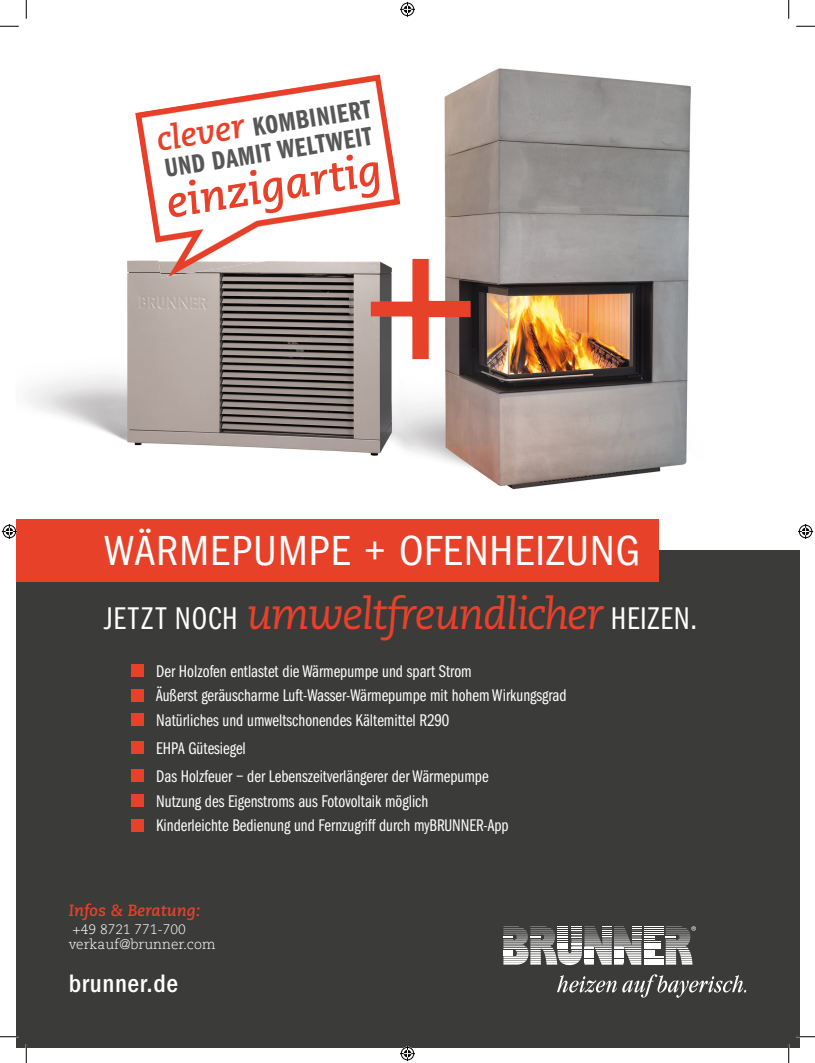
<style>
.page{position:relative;width:815px;height:1063px;background:#fff}
.page>*{position:absolute;margin:0;border:0;box-sizing:border-box;transform-origin:0 0}
.t1{font:italic 700 43.88px "Caecilia LT Pro 76";color:#e8412a}
.t2{font:italic 43.75px "Caecilia LT Pro 56";letter-spacing:-.03em;color:#e8412a}
.t3{font:condensed 43.5px "Franklin Gothic LT Pro";letter-spacing:.025em;color:#fff}
.t4{font:27px/27px "ITC Franklin Gothic Std Dm Cp";color:#585757}
.t5{font:500 condensed 26.12px "Franklin Gothic LT Pro";letter-spacing:.02em;color:#fff}
.t6{font:17.5px/24.5px "ITC Franklin Gothic Std Bk Cp";color:#fff}
.t7{font:italic 700 16.25px "Caecilia LT Pro 76";color:#e8412a}
.t8{font:300 13.75px/15px "Caecilia LT";color:#fff}
.s1{font-family:"Caecilia LT Pro 76";font-weight:700;font-style:italic;font-size:33.75px;color:#e8412a}
.s2{font-family:"ITC Franklin Gothic Std Bk Cp";font-style:normal;font-size:32.5px;color:#fff}
</style>
<div class="page">
<img style="left:27px;top:16px;width:763px;height:534px">
<div style="left:16px;top:550px;width:783px;height:497px;background:#3b3b3a"></div>
<div style="left:16px;top:519px;width:642px;height:62px;background:#e8412a"></div>
<img style="left:135px;top:74px;width:271px;height:203px">
<div style="left:131px;top:664px;width:13px;height:12px;background:#e8412a"></div>
<div style="left:131px;top:689px;width:13px;height:12px;background:#e8412a"></div>
<div style="left:131px;top:713px;width:13px;height:13px;background:#e8412a"></div>
<div style="left:131px;top:741px;width:13px;height:13px;background:#e8412a"></div>
<div style="left:131px;top:769px;width:13px;height:13px;background:#e8412a"></div>
<div style="left:131px;top:794px;width:13px;height:12px;background:#e8412a"></div>
<div style="left:131px;top:818px;width:13px;height:13px;background:#e8412a"></div>
<svg style="left:503px;top:926px;width:192px;height:40px"></svg>
<svg style="left:557px;top:974px;width:189px;height:23px"></svg>
<svg style="left:0;top:25px;width:19px;height:2px"></svg>
<svg style="left:796px;top:25px;width:18px;height:2px"></svg>
<svg style="left:0;top:1036px;width:19px;height:1px"></svg>
<svg style="left:796px;top:1035px;width:18px;height:2px"></svg>
<svg style="left:25px;top:0;width:2px;height:19px"></svg>
<svg style="left:25px;top:1044px;width:2px;height:18px"></svg>
<svg style="left:787px;top:0;width:2px;height:19px"></svg>
<svg style="left:787px;top:1044px;width:2px;height:18px"></svg>
<svg style="left:400px;top:2px;width:15px;height:15px"></svg>
<svg style="left:400px;top:1046px;width:15px;height:14px"></svg>
<svg style="left:2px;top:524px;width:15px;height:15px"></svg>
<svg style="left:798px;top:524px;width:14px;height:15px"></svg>
<h3 class="t4" style="left:155px;top:129px;width:218px;rotate:-9deg"><span class="s1">clever</span> KOMBINIERT<br>UND DAMIT WELTWEIT</h3>
<h1 class="t1" style="left:162px;top:174px;width:218px;rotate:-9deg">einzigartig</h1>
<h3 class="t3" style="left:104px;top:526px;width:537px">WÄRMEPUMPE + OFENHEIZUNG</h3>
<h2 class="t2" style="left:104px;top:585px;width:594px"><span class="s2">JETZT NOCH</span> umweltfreundlicher <span class="s2">HEIZEN.</span></h2>
<p class="t6" style="left:156px;top:659px;width:412px">Der Holzofen entlastet die Wärmepumpe und spart Strom<br>Äußerst geräuscharme Luft-Wasser-Wärmepumpe mit hohem Wirkungsgrad<br>Natürliches und umweltschonendes Kältemittel R290</p>
<p class="t6" style="left:156px;top:734px;width:334px;line-height:28.1px">EHPA Gütesiegel<br>Das Holzfeuer − der Lebenszeitverlängerer der Wärmepumpe</p>
<p class="t6" style="left:156px;top:789px;width:354px">Nutzung des Eigenstroms aus Fotovoltaik möglich<br>Kinderleichte Bedienung und Fernzugriff durch myBRUNNER-App</p>
<p class="t7" style="left:69px;top:899px;width:133px">Infos &amp; Beratung:</p>
<p class="t8" style="left:69px;top:922px;width:148px">+49 8721 771-700 verkauf@brunner.com</p>
<h3 class="t5" style="left:69px;top:968px;width:111px">brunner.de</h3>
</div>
